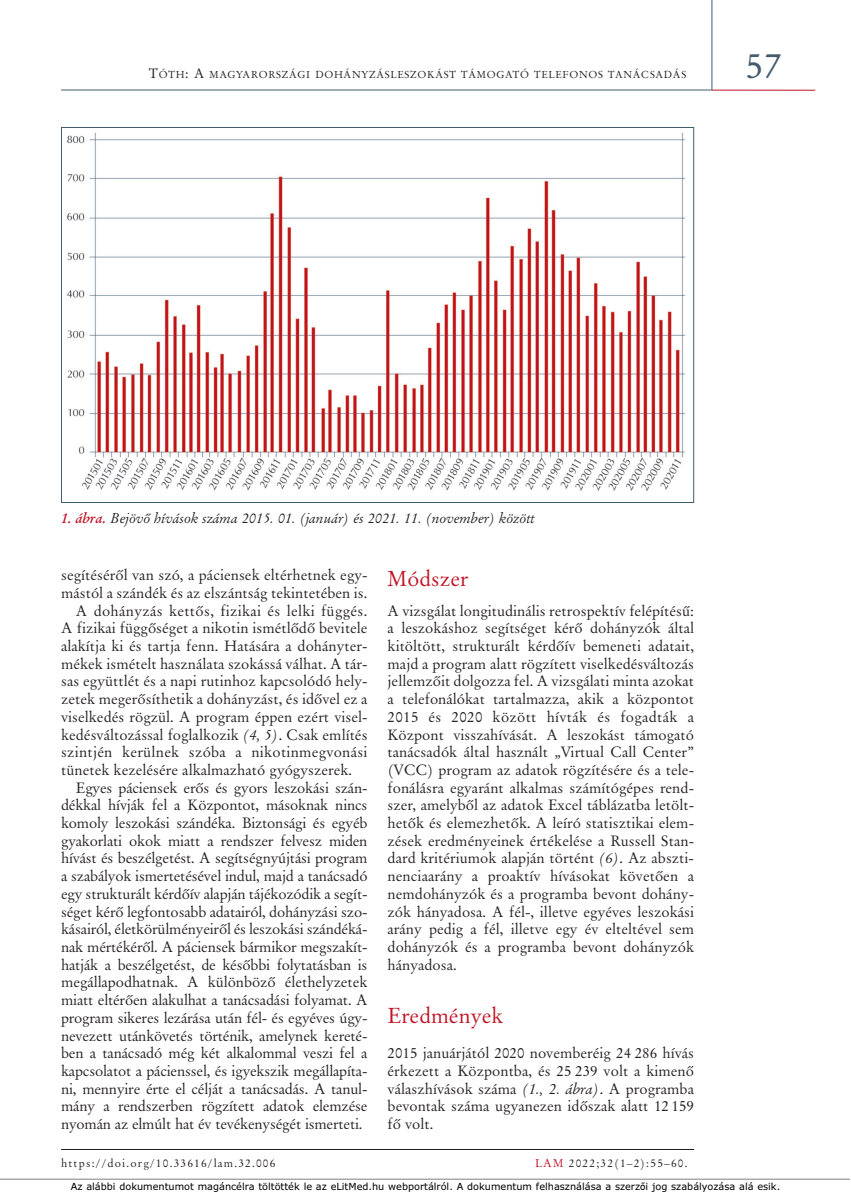
<style>
.page{position:relative;width:851px;height:1193px;background:#fff}
.page>*{position:absolute;margin:0;border:0;box-sizing:border-box;transform-origin:0 0}
.t1{font:36px "Original Garamond HU Normal";color:#435b6d}
.t2{font:21.75px "Original Garamond HU Normal";color:#c11223}
.t3{font:15px/17.7px "Original Garamond HU Normal";letter-spacing:-.015em;color:#231f20;text-align:justify}
.t4{font:15px "Original Garamond HU Normal";letter-spacing:.02em;color:#231f20}
.t5{font:15px "Original Garamond HU Normal";letter-spacing:.015em;color:#231f20}
.t6{font:14.25px "Original Garamond HU Italic";color:#231f20}
.t7{font:11.4px "Original Garamond HU Normal";letter-spacing:.1em;color:#231f20}
.t8{font:10.2px "Original Garamond HU Normal";letter-spacing:.065em;color:#231f20}
.t9{font:9.75px "TT3610 O00";color:#000}
.s1{font-size:13.5px}
.s2{font-family:"Original Garamond HU Bold";font-style:italic;color:#c11223}
.s3{font-family:"Original Garamond HU Italic"}
.s4{color:#c11223}
.s5{font-family:"Gill";font-size:11.7px}
</style>
<div class="page">
<hr style="left:61px;top:1148px;width:632px;height:1px;background:#231f20">
<hr style="left:711px;top:90px;width:103px;height:1px;background:#c11223">
<hr style="left:61px;top:90px;width:650px;height:1px;background:#435b6d">
<hr style="left:711px;top:0;width:1px;height:90px;background:#435b6d">
<img style="left:67px;top:132px;width:619px;height:359px">
<hr style="left:0;top:1178px;width:849px;height:1px;background:#808080">
<p class="t8" style="left:149px;top:70px;width:538px"><span class="s1">T</span>ÓTH<span class="s1">: A</span> MAGYARORSZÁGI DOHÁNYZÁSLESZOKÁST TÁMOGATÓ TELEFONOS TANÁCSADÁS</p>
<h1 class="t1" style="left:745px;top:50px;width:37px">57</h1>
<p class="t6" style="left:61px;top:512px;width:475px"><span class="s2">1. ábra.</span> Bejövô hívások száma 2015. 01. (január) és 2021. 11. (november) között</p>
<p class="t3" style="left:61px;top:567px;width:308px">segítésérôl van szó, a páciensek eltérhetnek egy-</p>
<p class="t3" style="left:61px;top:585px;width:308px">mástól a szándék és az elszántság tekintetében is.</p>
<p class="t4" style="left:76px;top:604px;width:293px">A dohányzás kettôs, fizikai és lelki függés.</p>
<p class="t3" style="left:61px;top:620px;width:308px">A fizikai függôséget a nikotin ismétlôdô bevitele</p>
<p class="t3" style="left:61px;top:638px;width:308px">alakítja ki és tartja fenn. Hatására a dohányter-</p>
<p class="t3" style="left:61px;top:655px;width:308px">mékek ismételt használata szokássá válhat. A tár-</p>
<p class="t3" style="left:61px;top:673px;width:308px">sas együttlét és a napi rutinhoz kapcsolódó hely-</p>
<p class="t3" style="left:61px;top:691px;width:308px">zetek megerôsíthetik a dohányzást, és idôvel ez a</p>
<p class="t3" style="left:61px;top:709px;width:308px">viselkedés rögzül. A program éppen ezért visel-</p>
<p class="t3" style="left:61px;top:726px;width:308px">kedésváltozással foglalkozik <span class="s3">(4, 5)</span>. Csak említés</p>
<p class="t5" style="left:61px;top:745px;width:308px">szintjén kerülnek szóba a nikotinmegvonási</p>
<p class="t3" style="left:61px;top:762px;width:292px">tünetek kezelésére alkalmazható gyógyszerek.</p>
<p class="t3" style="left:76px;top:779px;width:293px">Egyes páciensek erôs és gyors leszokási szán-</p>
<p class="t3" style="left:61px;top:797px;width:308px">dékkal hívják fel a Központot, másoknak nincs</p>
<p class="t3" style="left:61px;top:815px;width:308px">komoly leszokási szándéka. Biztonsági és egyéb</p>
<p class="t3" style="left:61px;top:832px;width:308px">gyakorlati okok miatt a rendszer felvesz miden</p>
<p class="t3" style="left:61px;top:850px;width:308px">hívást és beszélgetést. A segítségnyújtási program</p>
<p class="t3" style="left:61px;top:868px;width:308px">a szabályok ismertetésével indul, majd a tanácsadó</p>
<p class="t3" style="left:61px;top:886px;width:308px">egy strukturált kérdôív alapján tájékozódik a segít-</p>
<p class="t3" style="left:61px;top:903px;width:308px">séget kérô legfontosabb adatairól, dohányzási szo-</p>
<p class="t3" style="left:61px;top:921px;width:308px">kásairól, életkörülményeirôl és leszokási szándéká-</p>
<p class="t3" style="left:61px;top:939px;width:308px">nak mértékérôl. A páciensek bármikor megszakít-</p>
<p class="t3" style="left:61px;top:956px;width:308px">hatják a beszélgetést, de ké sôbbi folytatásban is</p>
<p class="t3" style="left:61px;top:974px;width:308px">megállapodhatnak. A kü lön bözô élethelyzetek</p>
<p class="t3" style="left:61px;top:992px;width:308px">miatt eltérôen alakulhat a tanácsadási folyamat. A</p>
<p class="t3" style="left:61px;top:1009px;width:308px">program sikeres lezárása után fél- és egyéves úgy-</p>
<p class="t3" style="left:61px;top:1027px;width:308px">nevezett utánkövetés történik, amelynek kereté-</p>
<p class="t3" style="left:61px;top:1045px;width:308px">ben a tanácsadó még két alkalommal veszi fel a</p>
<p class="t3" style="left:61px;top:1063px;width:308px">kapcsolatot a pácienssel, és igyekszik megállapíta-</p>
<p class="t3" style="left:61px;top:1080px;width:308px">ni, mennyire érte el célját a tanácsadás. A tanul-</p>
<p class="t3" style="left:61px;top:1098px;width:308px">mány a rendszerben rögzített adatok elemzése</p>
<p class="t3" style="left:61px;top:1116px;width:303px">nyomán az elmúlt hat év tevékenységét ismerteti.</p>
<h2 class="t2" style="left:387px;top:569px;width:82px">Módszer</h2>
<p class="t3" style="left:387px;top:602px;width:308px">A vizsgálat longitudinális retrospektív felépítésû: a leszokáshoz segítséget kérô dohányzók által kitöltött, strukturált kérdôív bemeneti adatait, majd a program alatt rögzített viselkedésváltozás jellemzôit dolgozza fel. A vizsgálati minta azokat a telefonálókat tartalmazza, akik a központot 2015 és 2020 között hívták és fogadták a Központ visszahívását. A leszokást támogató tanácsadók által használt „Virtual Call Center” (VCC) program az adatok rögzítésére és a tele&shy;fonálásra egyaránt alkalmas számítógépes rend&shy;szer, amelybôl az adatok Excel táblázatba letölt&shy;hetôk és elemezhetôk. A leíró statisztikai elem&shy;zések eredményeinek értékelése a Russell Stan - dard kritériumok alapján történt <span class="s3">(6)</span>. Az abszti&shy;nenciaarány a proaktív hívásokat követôen a nemdohányzók és a programba bevont do hány - zók hányadosa. A fél-, illetve egyéves leszokási arány pedig a fél, illetve egy év elteltével sem dohányzók és a programba bevont dohányzók hányadosa.</p>
<h2 class="t2" style="left:387px;top:1005px;width:117px">Eredmények</h2>
<p class="t3" style="left:387px;top:1045px;width:308px">2015 januárjától 2020 novemberéig 24 286 hívás érkezett a Központba, és 25 239 volt a kimenô válaszhívások száma <span class="s3">(1., 2. ábra)</span>. A programba bevontak száma ugyanezen idôszak alatt 12 159 fô volt.</p>
<p class="t7" style="left:61px;top:1157px;width:216px">https://doi.org/10.33616/lam.32.006</p>
<p class="t7" style="left:535px;top:1157px;width:154px"><span class="s4">LAM</span> 2022;32(1–2):55–60.</p>
<p class="t9" style="left:71px;top:1182px;width:710px">Az alábbi dokumentumot magáncélra töltötték le az eLitMed.hu webportálról. A dokumentum felhasználása a szerz<span class="s5">ô</span>i jog szabályozása alá esik.</p>
</div>
